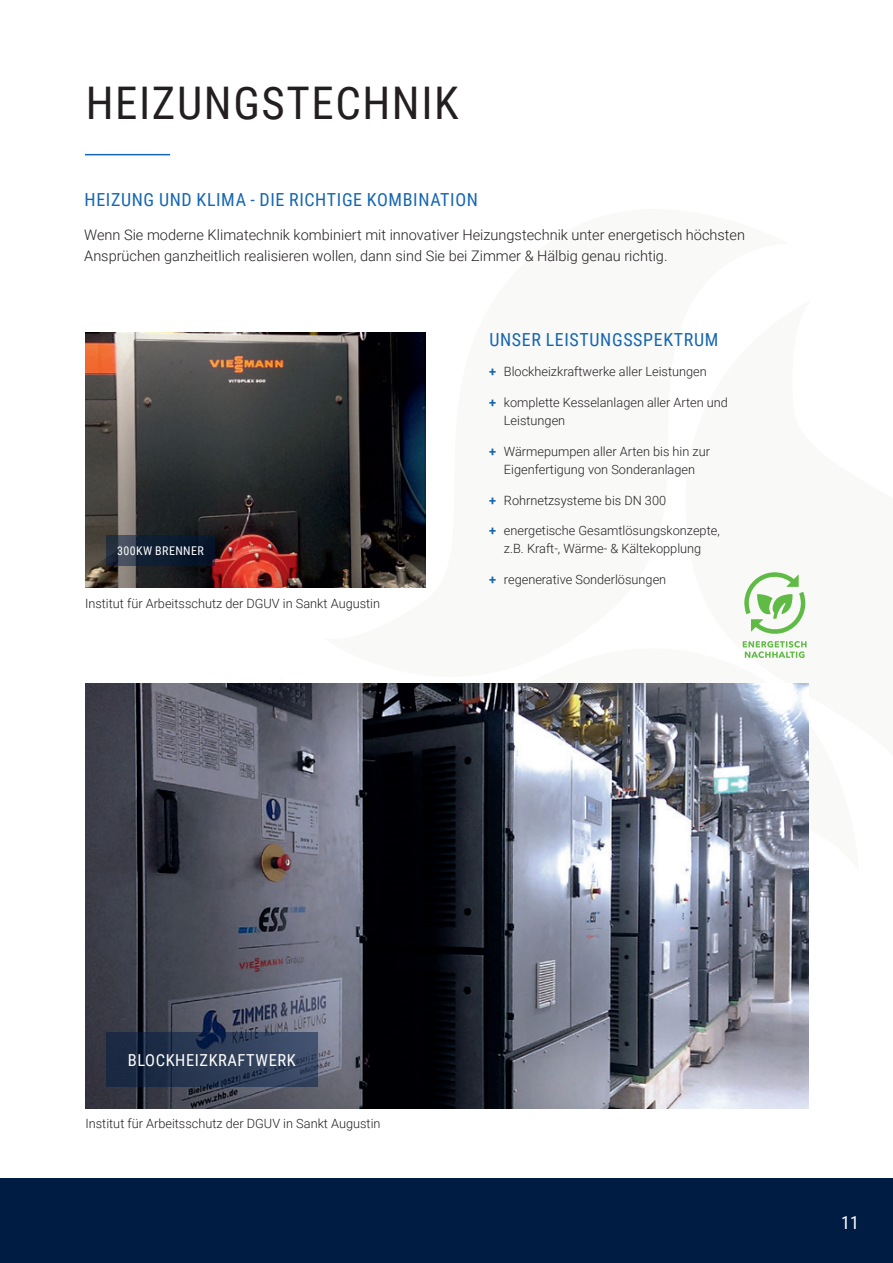
<style>
.page{position:relative;width:893px;height:1263px;background:#fff}
.page>*{position:absolute;margin:0;border:0;box-sizing:border-box;transform-origin:0 0}
.t1{font:45px "Roboto Condensed";letter-spacing:.035em;color:#231f20}
.t2{font:18px "Roboto Condensed";letter-spacing:.035em;color:#1566b1}
.t3{font:18px "Roboto Condensed";color:#fff}
.t4{font:16.5px "Roboto Condensed";letter-spacing:.035em;color:#fff}
.t5{font:300 14.55px/21px "Roboto";color:#231f20}
.t6{font:300 12.75px/18px "Roboto";color:#231f20;text-align:center}
.t7{font:12px "Roboto Condensed";letter-spacing:.035em;color:#fff}
.s1{font-weight:700;color:#1566b1}
</style>
<div class="page">
<div style="left:0;top:1178px;width:893px;height:85px;background:#001c43"></div>
<hr style="left:85px;top:154px;width:85px;height:1px;background:#1566b1">
<img style="left:85px;top:332px;width:340px;height:255px">
<svg style="left:106px;top:536px;width:109px;height:30px;background:#172437"></svg>
<img style="left:85px;top:683px;width:723px;height:425px">
<svg style="left:106px;top:1032px;width:211px;height:55px;background:#283751"></svg>
<svg style="left:743px;top:641px;width:63px;height:17px"></svg>
<svg style="left:744px;top:572px;width:61px;height:62px"></svg>
<h1 class="t1" style="left:86px;top:71px;width:374px">HEIZUNGSTECHNIK</h1>
<h2 class="t2" style="left:85px;top:187px;width:395px">HEIZUNG UND KLIMA - DIE RICHTIGE KOMBINATION</h2>
<p class="t5" style="left:84px;top:224px;width:662px">Wenn Sie moderne Klimatechnik kombiniert mit innovativer Heizungstechnik unter energetisch höchsten<br>Ansprüchen ganzheitlich realisieren wollen, dann sind Sie bei Zimmer &amp; Hälbig genau richtig.</p>
<p class="t7" style="left:117px;top:543px;width:88px">300KW BRENNER</p>
<p class="t6" style="left:85px;top:594px;width:297px">Institut für Arbeitsschutz der DGUV in Sankt Augustin</p>
<h2 class="t2" style="left:489px;top:326px;width:231px">UNSER LEISTUNGSSPEKTRUM</h2>
<p class="t6" style="left:489px;top:362px;width:219px"><span class="s1">+</span> Blockheizkraftwerke aller Leistungen</p>
<p class="t6" style="left:504px;top:393px;width:226px;text-align:left;text-indent:-15px"><span class="s1">+</span> komplette Kesselanlagen aller Arten und<br>Leistungen</p>
<p class="t6" style="left:489px;top:442px;width:223px"><span class="s1">+</span> Wärmepumpen aller Arten bis hin zur<br>Eigenfertigung von Sonderanlagen</p>
<p class="t6" style="left:489px;top:490px;width:179px"><span class="s1">+</span> Rohrnetzsysteme bis DN 300</p>
<p class="t6" style="left:489px;top:521px;width:232px"><span class="s1">+</span> energetische Gesamtlösungskonzepte, z.B. Kraft-, Wärme- &amp; Kältekopplung</p>
<p class="t6" style="left:489px;top:570px;width:179px"><span class="s1">+</span> regenerative Sonderlösungen</p>
<p class="t4" style="left:128px;top:1048px;width:169px">BLOCKHEIZKRAFTWERK</p>
<p class="t6" style="left:85px;top:1114px;width:297px">Institut für Arbeitsschutz der DGUV in Sankt Augustin</p>
<h2 class="t3" style="left:841px;top:1210px;width:19px">11</h2>
</div>
